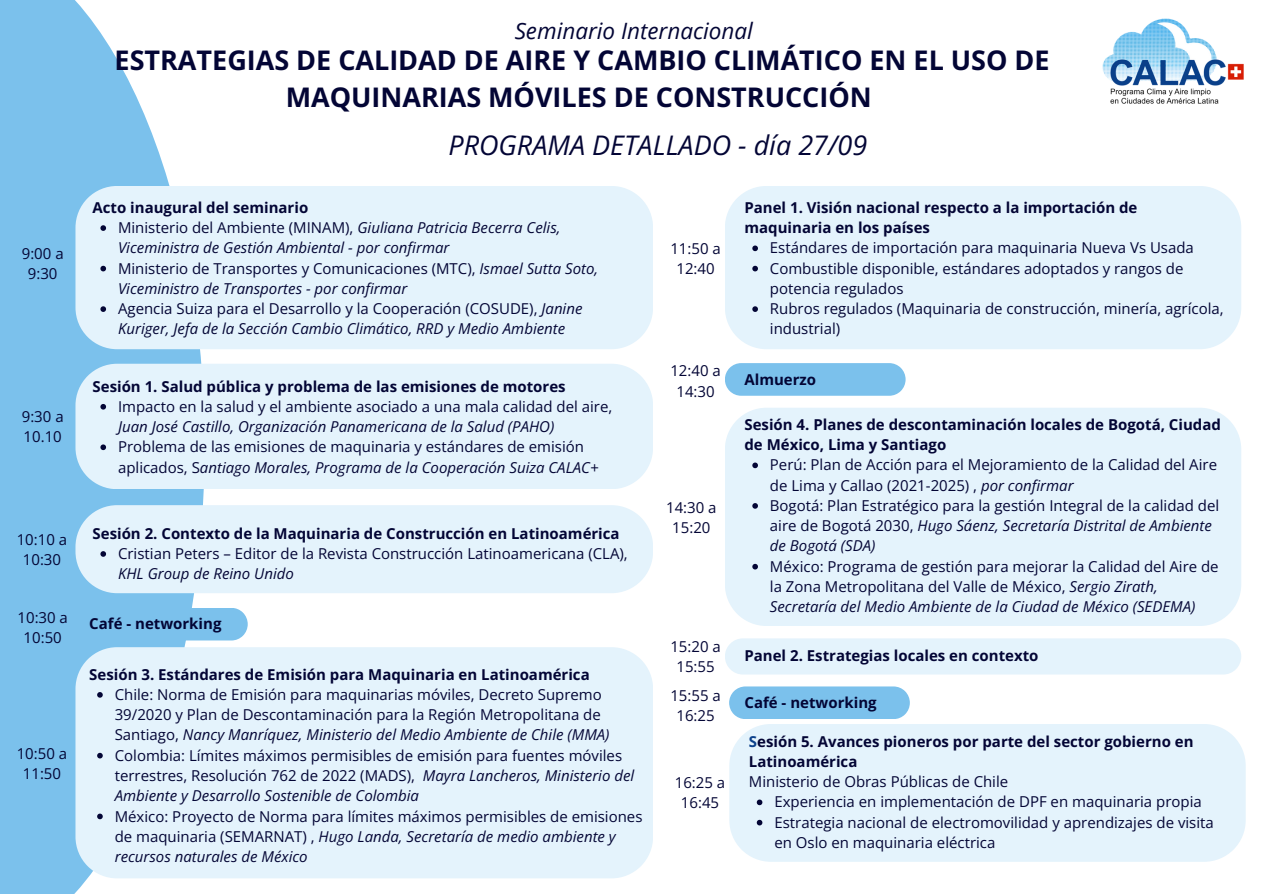
<style>
.page{position:relative;width:1263px;height:894px;background:#fff}
.page>*{position:absolute;margin:0;border:0;box-sizing:border-box;transform-origin:0 0}
.t1{font:700 27px/37px "Open Sans";color:#030535;text-align:center}
.t2{font:italic 27px "Open Sans";color:#030535}
.t3{font:italic 22.5px "Open Sans";color:#030535}
.t4{font:15px/20.2px "Open Sans";color:#030535}
.t5{font:700 15px/20.2px "Open Sans";color:#030535}
.t6{font:italic 15px/20.2px "Open Sans";color:#030535}
.s1{font-style:normal}
.s2{font-style:italic}
.s3{color:#0c418b}
</style>
<div class="page">
<img style="left:1102px;top:18px;width:142px;height:86px">
<svg style="left:0;top:0;width:205px;height:893px;fill:#7bc1ec"></svg>
<div style="left:75px;top:186px;width:578px;height:163px;background:#e4f3fc"></div>
<svg style="left:100px;top:225px;width:6px;height:6px"></svg>
<svg style="left:100px;top:266px;width:6px;height:5px"></svg>
<svg style="left:100px;top:306px;width:6px;height:6px"></svg>
<div style="left:67px;top:607px;width:181px;height:33px;background:#7bc1ec"></div>
<div style="left:75px;top:363px;width:578px;height:126px;background:#e4f3fc"></div>
<svg style="left:100px;top:404px;width:6px;height:5px"></svg>
<svg style="left:100px;top:444px;width:6px;height:6px"></svg>
<div style="left:75px;top:505px;width:578px;height:88px;background:#e4f3fc"></div>
<svg style="left:100px;top:551px;width:6px;height:5px"></svg>
<div style="left:75px;top:647px;width:578px;height:231px;background:#e4f3fc"></div>
<svg style="left:97px;top:691px;width:6px;height:6px"></svg>
<svg style="left:97px;top:752px;width:6px;height:6px"></svg>
<svg style="left:97px;top:813px;width:6px;height:6px"></svg>
<div style="left:725px;top:186px;width:516px;height:163px;background:#e4f3fc"></div>
<svg style="left:752px;top:245px;width:6px;height:6px"></svg>
<svg style="left:752px;top:266px;width:6px;height:5px"></svg>
<svg style="left:752px;top:306px;width:6px;height:6px"></svg>
<div style="left:725px;top:408px;width:516px;height:218px;background:#e4f3fc"></div>
<svg style="left:752px;top:462px;width:6px;height:6px"></svg>
<svg style="left:752px;top:503px;width:6px;height:5px"></svg>
<svg style="left:752px;top:563px;width:6px;height:6px"></svg>
<div style="left:725px;top:638px;width:516px;height:36px;background:#e4f3fc;border-radius:18px"></div>
<svg style="left:729px;top:686px;width:181px;height:33px;background:#82c4ec"></svg>
<svg style="left:725px;top:363px;width:181px;height:32px;background:#80c3ec"></svg>
<div style="left:729px;top:724px;width:517px;height:137px;background:#e4f3fc"></div>
<svg style="left:757px;top:799px;width:5px;height:6px"></svg>
<svg style="left:757px;top:819px;width:5px;height:6px"></svg>
<p class="t4" style="left:22px;top:243px;width:43px;text-align:center">9:00 a<br>9:30</p>
<p class="t4" style="left:22px;top:406px;width:43px">9:30 a<br>10.10</p>
<p class="t4" style="left:17px;top:528px;width:52px;text-align:center">10:10 a<br>10:30</p>
<p class="t4" style="left:18px;top:606px;width:52px;text-align:center">10:30 a<br>10:50</p>
<p class="t4" style="left:17px;top:742px;width:52px;text-align:center">10:50 a<br>11:50</p>
<p class="t3" style="left:515px;top:15px;width:240px">Seminario Internacional</p>
<p class="t1" style="left:115px;top:41px;width:937px">ESTRATEGIAS DE CALIDAD DE AIRE Y CAMBIO CLIMÁTICO EN EL USO DE<br>MAQUINARIAS MÓVILES DE CONSTRUCCIÓN</p>
<p class="t2" style="left:448px;top:126px;width:420px">PROGRAMA DETALLADO - día 27/09</p>
<p class="t5" style="left:93px;top:197px;width:217px">Acto inaugural del seminario</p>
<p class="t6" style="left:118px;top:217px;width:444px"><span class="s1">Ministerio del Ambiente (MINAM),</span> Giuliana Patricia Becerra Celis,<br>Viceministra de Gestión Ambiental - por confirmar</p>
<p class="t6" style="left:118px;top:257px;width:482px"><span class="s1">Ministerio de Transportes y Comunicaciones (MTC),</span> Ismael Sutta Soto,<br>Viceministro de Transportes - por confirmar</p>
<p class="t6" style="left:118px;top:298px;width:466px"><span class="s1">Agencia Suiza para el Desarrollo y la Cooperación (COSUDE),</span> Janine<br>Kuriger, Jefa de la Sección Cambio Climático, RRD y Medio Ambiente</p>
<p class="t5" style="left:93px;top:375px;width:475px">Sesión 1. Salud pública y problema de las emisiones de motores</p>
<p class="t4" style="left:118px;top:396px;width:496px">Impacto en la salud y el ambiente asociado a una mala calidad del aire,<br><span class="s2">Juan José Castillo, Organización Panamericana de la Salud (PAHO)</span></p>
<p class="t4" style="left:118px;top:436px;width:482px">Problema de las emisiones de maquinaria y estándares de emisión aplicados, S<span class="s2">antiago Morales, Programa de la Cooperación Suiza CALAC+</span></p>
<p class="t5" style="left:93px;top:522px;width:529px">Sesión 2. Contexto de la Maquinaria de Construcción en Latinoamérica</p>
<p class="t4" style="left:118px;top:543px;width:511px">Cristian Peters – Editor de la Revista Construcción Latinoamericana (CLA),<br><span class="s2">KHL Group de Reino Unido</span></p>
<p class="t5" style="left:89px;top:612px;width:134px">Café - networking</p>
<p class="t5" style="left:89px;top:663px;width:502px">Sesión 3. Estándares de Emisión para Maquinaria en Latinoamérica</p>
<p class="t4" style="left:115px;top:683px;width:496px">Chile: Norma de Emisión para maquinarias móviles, Decreto Supremo<br>39/2020 y Plan de Descontaminación para la Región Metropolitana de<br>Santiago, <span class="s2">Nancy Manríquez, Ministerio del Medio Ambiente de Chile (MMA)</span></p>
<p class="t4" style="left:115px;top:744px;width:521px">Colombia: Límites máximos permisibles de emisión para fuentes móviles terrestres, Resolución 762 de 2022 (MADS), <span class="s2">Mayra Lancheros, Ministerio del<br>Ambiente y Desarrollo Sostenible de Colombia</span></p>
<p class="t4" style="left:115px;top:805px;width:529px">México: Proyecto de Norma para límites máximos permisibles de emisiones de maquinaria (SEMARNAT) , <span class="s2">Hugo Landa, Secretaría de medio ambiente y recursos naturales de México</span></p>
<p class="t4" style="left:670px;top:238px;width:52px;text-align:center">11:50 a<br>12:40</p>
<p class="t4" style="left:670px;top:360px;width:52px;text-align:center">12:40 a<br>14:30</p>
<p class="t4" style="left:666px;top:496px;width:52px;text-align:center">14:30 a<br>15:20</p>
<p class="t4" style="left:670px;top:635px;width:52px;text-align:center">15:20 a<br>15:55</p>
<p class="t4" style="left:670px;top:684px;width:52px;text-align:center">15:55 a<br>16:25</p>
<p class="t5" style="left:744px;top:197px;width:394px">Panel 1. Visión nacional respecto a la importación de maquinaria en los países</p>
<p class="t4" style="left:770px;top:237px;width:425px">Estándares de importación para maquinaria Nueva Vs Usada</p>
<p class="t4" style="left:770px;top:257px;width:415px">Combustible disponible, estándares adoptados y rangos de potencia regulados</p>
<p class="t4" style="left:770px;top:298px;width:455px">Rubros regulados (Maquinaria de construcción, minería, agrícola, industrial)</p>
<p class="t5" style="left:744px;top:369px;width:73px">Almuerzo</p>
<p class="t5" style="left:744px;top:414px;width:478px">Sesión 4. Planes de descontaminación locales de Bogotá, Ciudad de México, Lima y Santiago</p>
<p class="t4" style="left:770px;top:454px;width:449px">Perú: Plan de Acción para el Mejoramiento de la Calidad del Aire de Lima y Callao (2021-2025) , <span class="s2">por confirmar</span></p>
<p class="t4" style="left:770px;top:495px;width:451px">Bogotá: Plan Estratégico para la gestión Integral de la calidad del aire de Bogotá 2030, <span class="s2">Hugo Sáenz, Secretaría Distrital de Ambiente de Bogotá (SDA)</span></p>
<p class="t4" style="left:770px;top:555px;width:450px">México: Programa de gestión para mejorar la Calidad del Aire de la Zona Metropolitana del Valle de México, <span class="s2">Sergio Zirath,<br>Secretaría del Medio Ambiente de la Ciudad de México (SEDEMA)</span></p>
<p class="t5" style="left:744px;top:644px;width:296px">Panel 2. Estrategias locales en contexto</p>
<p class="t5" style="left:744px;top:692px;width:134px">Café - networking</p>
<p class="t5" style="left:749px;top:730px;width:446px"><span class="s3">S</span>esión 5. Avances pioneros por parte del sector gobierno en<br>Latinoamérica</p>
<p class="t4" style="left:675px;top:771px;width:52px">16:25 a</p>
<p class="t4" style="left:749px;top:771px;width:261px">Ministerio de Obras Públicas de Chile</p>
<p class="t4" style="left:681px;top:792px;width:40px">16:45</p>
<p class="t4" style="left:774px;top:791px;width:429px">Experiencia en implementación de DPF en maquinaria propia</p>
<p class="t4" style="left:774px;top:811px;width:441px">Estrategia nacional de electromovilidad y aprendizajes de visita en Oslo en maquinaria eléctrica</p>
</div>
